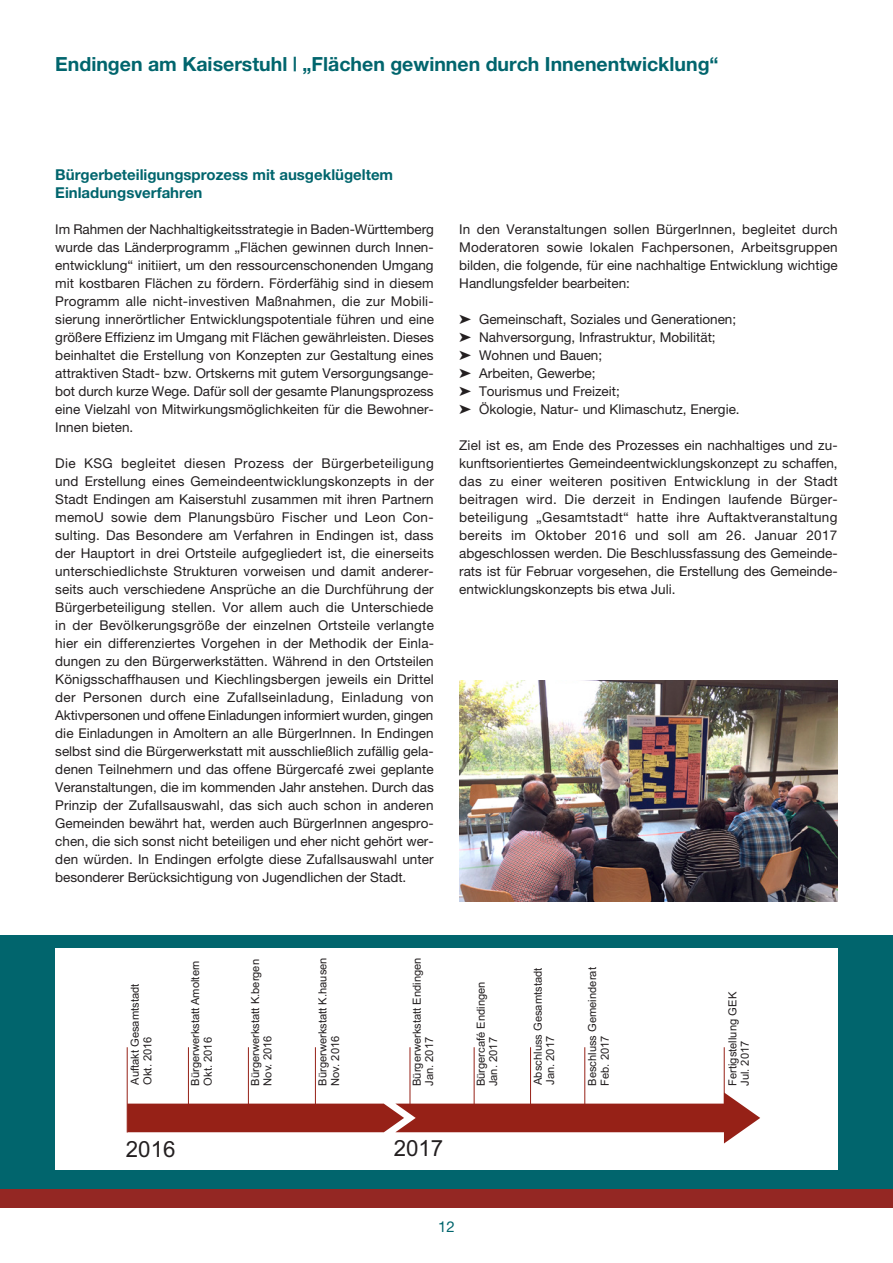
<style>
.page{position:relative;width:893px;height:1263px;background:#fff}
.page>*{position:absolute;margin:0;border:0;box-sizing:border-box;transform-origin:0 0}
.t1{font:22.35px "Arial";color:#231f20}
.t2{font:700 19.5px "Helvetica Neue";color:#01656d}
.t3{font:700 15px/18px "Helvetica Neue";color:#01656d}
.t4{font:15px "Helvetica Neue";color:#01656d}
.t5{font:13.5px/18px "Helvetica Neue";color:#231f20;text-align:justify}
.t6{font:11.1px/12.5px "Arial";color:#231f20}
</style>
<div class="page">
<img style="left:459px;top:680px;width:379px;height:221px">
<div style="left:0;top:1186px;width:893px;height:22px;background:#942723"></div>
<div style="left:0;top:935px;width:893px;height:253px;background:#01656d"></div>
<div style="left:55px;top:948px;width:783px;height:221px;background:#fff"></div>
<svg style="left:127px;top:1092px;width:633px;height:51px"></svg>
<hr style="left:315px;top:1047px;width:1px;height:73px;background:#962117">
<hr style="left:248px;top:1047px;width:1px;height:73px;background:#962117">
<hr style="left:188px;top:1047px;width:1px;height:73px;background:#962117">
<hr style="left:127px;top:1047px;width:1px;height:85px;background:#962117">
<hr style="left:410px;top:1047px;width:1px;height:65px;background:#962117">
<hr style="left:474px;top:1047px;width:1px;height:65px;background:#962117">
<hr style="left:530px;top:1047px;width:1px;height:65px;background:#962117">
<hr style="left:584px;top:1047px;width:1px;height:65px;background:#962117">
<hr style="left:724px;top:1047px;width:1px;height:65px;background:#962117">
<h2 class="t2" style="left:55px;top:52px;width:665px">Endingen am Kaiserstuhl | „Flächen gewinnen durch Innenentwicklung“</h2>
<p class="t3" style="left:55px;top:165px;width:339px">Bürgerbeteiligungsprozess mit ausgeklügeltem<br>Einladungsverfahren</p>
<p class="t5" style="left:55px;top:220px;width:380px">Im Rahmen der Nachhaltigkeitsstrategie in Baden-Württemberg wurde das Länderprogramm „Flächen gewinnen durch Innen&shy;entwicklung“ initiiert, um den ressourcenschonenden Umgang mit kostbaren Flächen zu fördern. Förderfähig sind in diesem Programm alle nicht-investiven Maßnahmen, die zur Mobili&shy;sierung innerörtlicher Entwicklungspotentiale führen und eine größere Effizienz im Umgang mit Flächen gewährleisten. Dieses beinhaltet die Erstellung von Konzepten zur Gestaltung eines attraktiven Stadt- bzw. Ortskerns mit gutem Versorgungsange&shy;bot durch kurze Wege. Dafür soll der gesamte Planungsprozess eine Vielzahl von Mitwirkungsmöglichkeiten für die Bewohner-Innen bieten.</p>
<p class="t5" style="left:55px;top:454px;width:380px">Die KSG begleitet diesen Prozess der Bürgerbeteiligung und Erstellung eines Gemeindeentwicklungskonzepts in der Stadt Endingen am Kaiserstuhl zusammen mit ihren Partnern memoU sowie dem Planungsbüro Fischer und Leon Con&shy;sulting. Das Besondere am Verfahren in Endingen ist, dass der Hauptort in drei Ortsteile aufgegliedert ist, die einerseits unterschiedlichste Strukturen vorweisen und damit anderer&shy;seits auch verschiedene Ansprüche an die Durchführung der Bürgerbeteiligung stellen. Vor allem auch die Unterschiede in der Bevölkerungsgröße der einzelnen Ortsteile verlangte hier ein differenziertes Vorgehen in der Methodik der Einla&shy;dungen zu den Bürgerwerkstätten. Während in den Ortsteilen Königsschaffhausen und Kiechlingsbergen jeweils ein Drittel der Personen durch eine Zufallseinladung, Einladung von Aktivpersonen und offene Einladungen informiert wurden, gingen die Einladungen in Amoltern an alle BürgerInnen. In Endingen selbst sind die Bürgerwerkstatt mit ausschließlich zufällig gela&shy;denen Teilnehmern und das offene Bürgercafé zwei geplante Veranstaltungen, die im kommenden Jahr anstehen. Durch das Prinzip der Zufallsauswahl, das sich auch schon in anderen Gemeinden bewährt hat, werden auch BürgerInnen angespro&shy;chen, die sich sonst nicht beteiligen und eher nicht gehört wer&shy;den würden. In Endingen erfolgte diese Zufallsauswahl unter besonderer Berücksichtigung von Jugendlichen der Stadt.</p>
<p class="t5" style="left:459px;top:220px;width:380px">In den Veranstaltungen sollen BürgerInnen, begleitet durch Moderatoren sowie lokalen Fachpersonen, Arbeitsgruppen bilden, die folgende, für eine nachhaltige Entwicklung wichtige Handlungsfelder bearbeiten:</p>
<p class="t5" style="left:459px;top:310px;width:282px;text-align:left">➤ Gemeinschaft, Soziales und Generationen; ➤ Nahversorgung, Infrastruktur, Mobilität;<br>➤ Wohnen und Bauen;<br>➤ Arbeiten, Gewerbe;<br>➤ Tourismus und Freizeit;<br>➤ Ökologie, Natur- und Klimaschutz, Energie.</p>
<p class="t5" style="left:459px;top:436px;width:380px">Ziel ist es, am Ende des Prozesses ein nachhaltiges und zu&shy;kunftsorientiertes Gemeindeentwicklungskonzept zu schaffen, das zu einer weiteren positiven Entwicklung in der Stadt beitragen wird. Die derzeit in Endingen laufende Bürger&shy;beteiligung „Gesamtstadt“ hatte ihre Auftaktveranstaltung bereits im Oktober 2016 und soll am 26. Januar 2017 abgeschlossen werden. Die Beschlussfassung des Gemeinde&shy;rats ist für Februar vorgesehen, die Erstellung des Gemeinde&shy;entwicklungskonzepts bis etwa Juli.</p>
<p class="t6" style="left:129px;top:1085px;width:103px;rotate:-90deg">Auftakt Gesamtstadt<br>Okt. 2016</p>
<p class="t6" style="left:316px;top:1086px;width:130px;rotate:-90deg">Bürgerwerkstatt K.hausen<br>Nov. 2016</p>
<p class="t6" style="left:189px;top:1086px;width:127px;rotate:-90deg">Bürgerwerkstatt Amoltern<br>Okt. 2016</p>
<p class="t6" style="left:249px;top:1086px;width:128px;rotate:-90deg">Bürgerwerkstatt K.bergen<br>Nov. 2016</p>
<p class="t6" style="left:411px;top:1086px;width:130px;rotate:-90deg">Bürgerwerkstatt Endingen<br>Jan. 2017</p>
<h1 class="t1" style="left:126px;top:1133px;width:51px">2016</h1>
<h1 class="t1" style="left:394px;top:1133px;width:51px">2017</h1>
<p class="t6" style="left:475px;top:1086px;width:106px;rotate:-90deg">Bürgercafé Endingen<br>Jan. 2017</p>
<p class="t6" style="left:532px;top:1085px;width:119px;rotate:-90deg">Abschluss Gesamtstadt<br>Jan. 2017</p>
<p class="t6" style="left:586px;top:1086px;width:120px;rotate:-90deg">Beschluss Gemeinderat<br>Feb. 2017</p>
<p class="t6" style="left:726px;top:1086px;width:96px;rotate:-90deg">Fertigstellung GEK<br>Jul. 2017</p>
<p class="t4" style="left:438px;top:1218px;width:18px">12</p>
</div>
